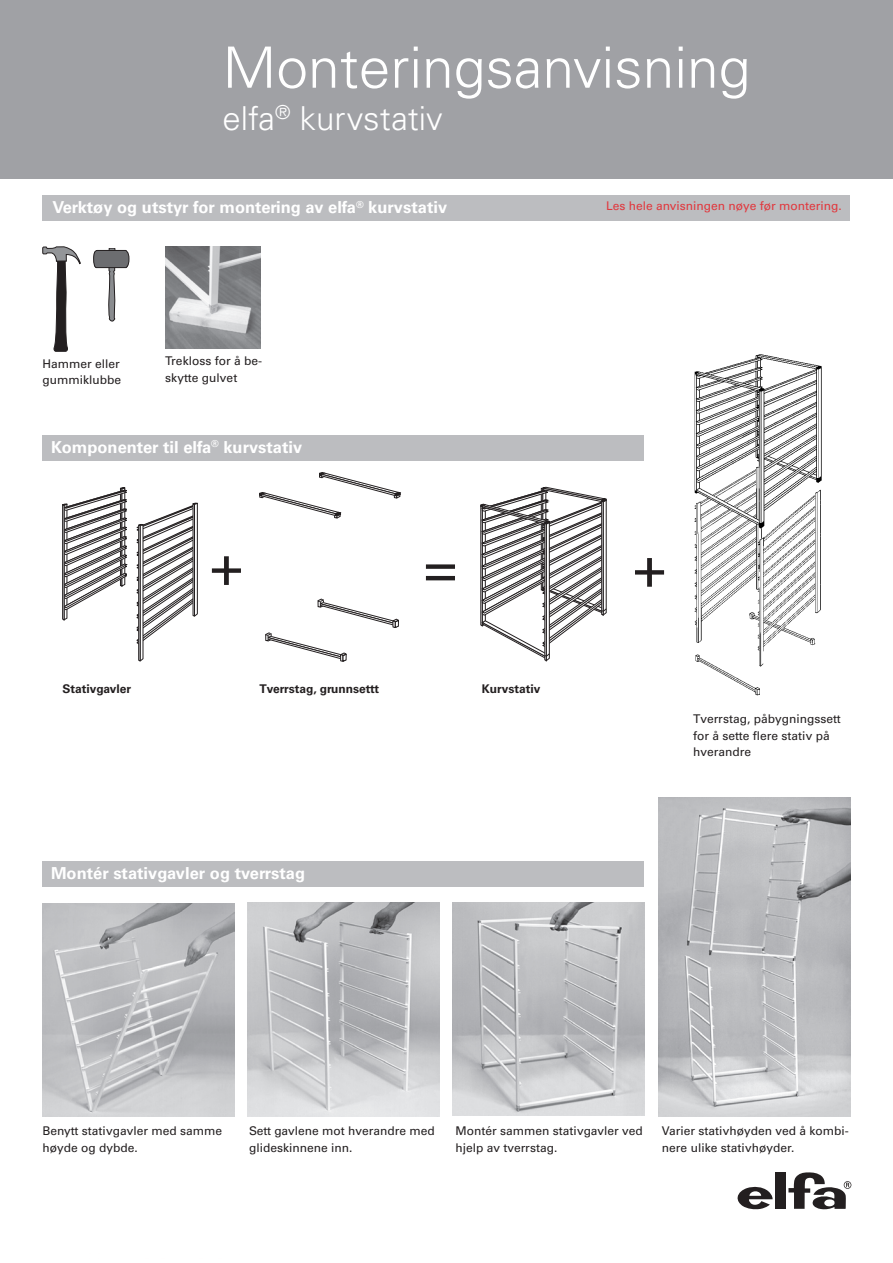
<style>
.page{position:relative;width:893px;height:1263px;background:#fff}
.page>*{position:absolute;margin:0;border:0;box-sizing:border-box;transform-origin:0 0}
.t1{font:300 57px "Univers";color:#fff}
.t2{font:57px "Univers";color:#231f20}
.t3{font:300 33px "Univers";color:#fff}
.t4{font:700 16.5px "Univers";color:#fff}
.t5{font:12px/16.5px "Univers";color:#231f20}
.t6{font:700 12px "Univers";color:#231f20}
.t7{font:12px "Univers";color:#e1373d}
</style>
<div class="page">
<div style="left:43px;top:195px;width:807px;height:25px;background:#bcbdc0"></div>
<div style="left:0;top:0;width:893px;height:179px;background:#a0a1a5"></div>
<svg style="left:737px;top:1186px;width:36px;height:24px"></svg>
<div style="left:775px;top:1172px;width:11px;height:37px;background:#231f20"></div>
<svg style="left:788px;top:1172px;width:63px;height:38px"></svg>
<div style="left:43px;top:861px;width:601px;height:26px;background:#bcbdc0"></div>
<div style="left:43px;top:435px;width:601px;height:26px;background:#bcbdc0"></div>
<svg style="left:43px;top:247px;width:38px;height:104px"></svg>
<svg style="left:94px;top:248px;width:35px;height:73px"></svg>
<img style="left:165px;top:247px;width:95px;height:101px">
<img style="left:43px;top:903px;width:191px;height:213px">
<img style="left:248px;top:902px;width:191px;height:214px">
<img style="left:452px;top:902px;width:192px;height:213px">
<img style="left:659px;top:797px;width:191px;height:319px">
<svg style="left:480px;top:487px;width:126px;height:174px"></svg>
<svg style="left:62px;top:487px;width:66px;height:134px"></svg>
<svg style="left:136px;top:503px;width:62px;height:158px"></svg>
<img style="left:694px;top:354px;width:128px;height:342px">
<svg style="left:259px;top:472px;width:142px;height:47px"></svg>
<svg style="left:265px;top:598px;width:134px;height:63px"></svg>
<h1 class="t1" style="left:223px;top:33px;width:529px">Monteringsanvisning</h1>
<h2 class="t3" style="left:223px;top:98px;width:222px">elfa<sup>®</sup> kurvstativ</h2>
<h3 class="t4" style="left:52px;top:198px;width:396px">Verktøy og utstyr for montering av elfa<sup>®</sup> kurvstativ</h3>
<p class="t7" style="left:606px;top:199px;width:237px">Les hele anvisningen nøye før montering.</p>
<p class="t5" style="left:43px;top:355px;width:80px">Hammer eller gummiklubbe</p>
<p class="t5" style="left:165px;top:353px;width:98px">Trekloss for å be&shy;skytte gulvet</p>
<h3 class="t4" style="left:51px;top:437px;width:253px">Komponenter til elfa<sup>®</sup> kurvstativ</h3>
<h1 class="t2" style="left:210px;top:531px;width:35px">+</h1>
<h1 class="t2" style="left:424px;top:533px;width:35px">=</h1>
<h1 class="t2" style="left:633px;top:533px;width:35px">+</h1>
<p class="t6" style="left:62px;top:681px;width:70px">Stativgavler</p>
<p class="t6" style="left:259px;top:682px;width:121px">Tverrstag, grunnsettt</p>
<p class="t6" style="left:482px;top:682px;width:60px">Kurvstativ</p>
<h3 class="t4" style="left:51px;top:863px;width:256px">Montér stativgavler og tverrstag</h3>
<p class="t5" style="left:693px;top:711px;width:149px">Tverrstag, påbygningssett for å sette flere stativ på hverandre</p>
<p class="t5" style="left:43px;top:1123px;width:181px">Benytt stativgavler med samme høyde og dybde.</p>
<p class="t5" style="left:249px;top:1123px;width:187px">Sett gavlene mot hverandre med glideskinnene inn.</p>
<p class="t5" style="left:455px;top:1123px;width:189px">Montér sammen stativgavler ved hjelp av tverrstag.</p>
<p class="t5" style="left:662px;top:1123px;width:188px">Varier stativhøyden ved å kombi&shy;nere ulike stativhøyder.</p>
</div>
